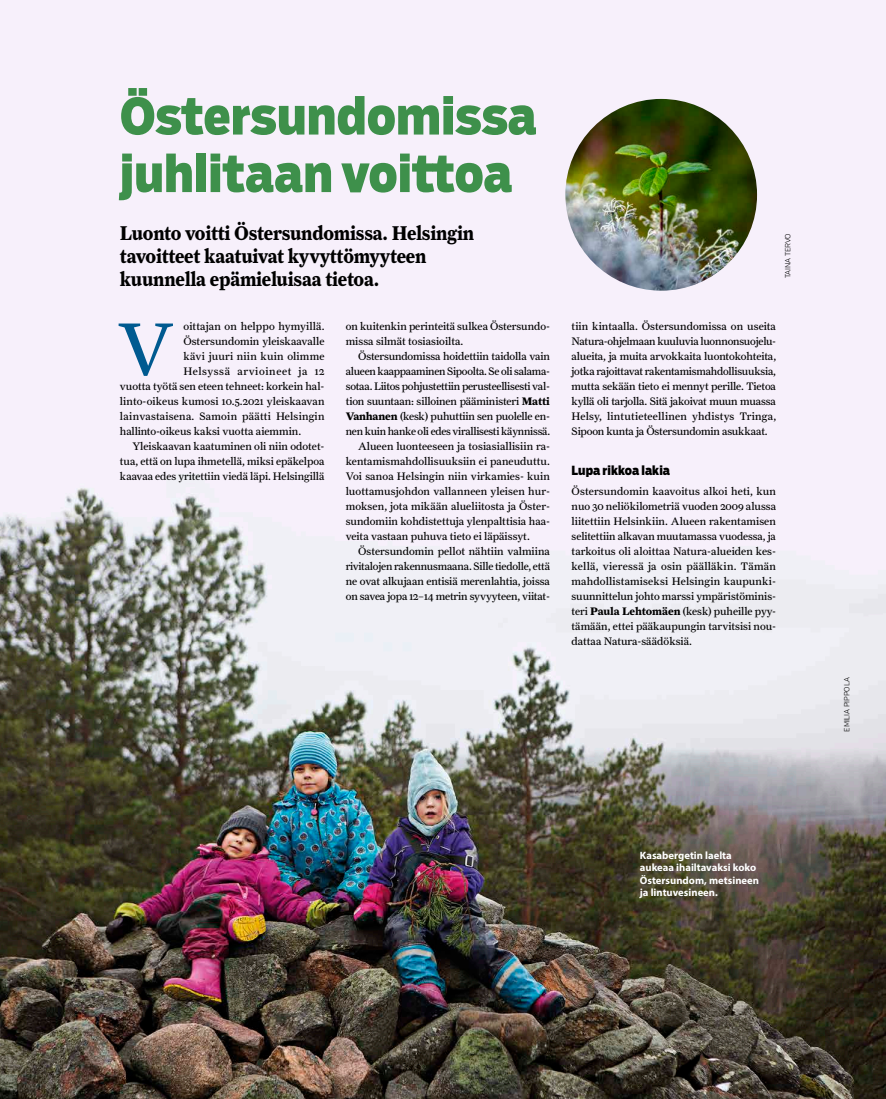
<style>
.page{position:relative;width:886px;height:1099px;background:#fff}
.page>*{position:absolute;margin:0;border:0;box-sizing:border-box;transform-origin:0 0}
.t1{font:75px "Farnham Text";color:#005a90}
.t2{font:900 50px/57.5px "Salvo Sans Cond";letter-spacing:.005em;color:#3e904b}
.t3{font:700 20px/23.1px "Farnham Text";letter-spacing:-.015em;color:#000;scale:.9 1}
.t4{font:900 12.5px "Salvo Sans Cond";letter-spacing:.005em;color:#000}
.t5{font:11px/15px "Farnham Text";letter-spacing:-.005em;color:#000}
.t6{font:11px "Farnham Text";letter-spacing:.015em;color:#000}
.t7{font:11px "Farnham Text";letter-spacing:-.025em;color:#000}
.t8{font:11px "Farnham Text";letter-spacing:.05em;color:#000}
.t9{font:700 10.62px/12.5px "Myriad Pro";color:#fff}
.t10{font:300 7.5px "Verb";letter-spacing:-.015em;color:#000}
.s1{font-weight:700}
</style>
<div class="page">
<img style="left:0;top:0;width:886px;height:1098px">
<img style="left:565px;top:99px;width:192px;height:192px;border-radius:96px">
<h2 class="t2" style="left:120px;top:88px;width:418px">Östersundomissa juhlitaan voittoa</h2>
<h3 class="t3" style="left:120px;top:221px;width:395px">Luonto voitti Östersundomissa. Helsingin tavoitteet kaatuivat kyvyttömyyteen kuunnella epämieluisaa tietoa.</h3>
<p class="t5" style="left:346px;top:319px;width:206px">on kuitenkin perinteitä sulkea Östersundo&shy;missa silmät tosiasioilta.</p>
<p class="t5" style="left:358px;top:349px;width:193px">Östersundomissa hoidettiin taidolla vain</p>
<p class="t7" style="left:346px;top:365px;width:204px">alueen kaappaaminen Sipoolta. Se oli salama-</p>
<p class="t5" style="left:346px;top:379px;width:206px">sotaa. Liitos pohjustettiin perusteellisesti val-</p>
<p class="t5" style="left:346px;top:394px;width:206px">tion suuntaan: silloinen pääministeri <span class="s1">Matti</span></p>
<p class="t5" style="left:346px;top:409px;width:206px"><span class="s1">Vanhanen</span> (kesk) puhuttiin sen puolelle en-</p>
<p class="t7" style="left:346px;top:425px;width:206px">nen kuin hanke oli edes virallisesti käynnissä.</p>
<p class="t5" style="left:358px;top:439px;width:193px">Alueen luonteeseen ja tosiasiallisiin ra-</p>
<p class="t5" style="left:346px;top:454px;width:206px">kentamismahdollisuuksiin ei paneuduttu.</p>
<p class="t5" style="left:346px;top:469px;width:206px">Voi sanoa Helsingin niin virkamies- kuin</p>
<p class="t5" style="left:346px;top:484px;width:206px">luottamusjohdon vallanneen yleisen hur-</p>
<p class="t5" style="left:346px;top:499px;width:206px">moksen, jota mikään alueliitosta ja Öster-</p>
<p class="t5" style="left:346px;top:514px;width:206px">sundomiin kohdistettuja ylenpalttisia haa-</p>
<p class="t5" style="left:346px;top:529px;width:186px">veita vastaan puhuva tieto ei läpäissyt.</p>
<p class="t5" style="left:358px;top:544px;width:193px">Östersundomin pellot nähtiin valmiina</p>
<p class="t5" style="left:346px;top:559px;width:206px">rivitalojen rakennusmaana. Sille tiedolle, että</p>
<p class="t5" style="left:346px;top:574px;width:206px">ne ovat alkujaan entisiä merenlahtia, joissa</p>
<p class="t5" style="left:346px;top:589px;width:206px">on savea jopa 12–14 metrin syvyyteen, viitat-</p>
<p class="t6" style="left:183px;top:320px;width:143px">oittajan on helppo hymyillä.</p>
<p class="t5" style="left:183px;top:334px;width:143px">Östersundomin yleiskaavalle</p>
<p class="t6" style="left:183px;top:350px;width:143px">kävi juuri niin kuin olimme</p>
<p class="t8" style="left:183px;top:365px;width:143px">Helsyssä arvioineet ja 12</p>
<p class="t5" style="left:120px;top:379px;width:206px">vuotta työtä sen eteen tehneet: korkein hal-</p>
<p class="t5" style="left:120px;top:394px;width:206px">linto-oikeus kumosi 10.5.2021 yleiskaavan</p>
<p class="t6" style="left:120px;top:410px;width:206px">lainvastaisena. Samoin päätti Helsingin</p>
<p class="t5" style="left:120px;top:424px;width:183px">hallinto-oikeus kaksi vuotta aiemmin.</p>
<p class="t5" style="left:132px;top:439px;width:194px">Yleiskaavan kaatuminen oli niin odotet-</p>
<p class="t5" style="left:120px;top:454px;width:206px">tua, että on lupa ihmetellä, miksi epäkelpoa</p>
<p class="t5" style="left:120px;top:469px;width:206px">kaavaa edes yritettiin viedä läpi. Helsingillä</p>
<h1 class="t1" style="left:117px;top:304px;width:59px">V</h1>
<p class="t10" style="left:783px;top:278px;width:47px;rotate:-90deg">TAINA TERVO</p>
<p class="t5" style="left:571px;top:319px;width:206px">tiin kintaalla. Östersundomissa on useita Natura-ohjelmaan kuuluvia luonnonsuojelu&shy;alueita, ja muita arvokkaita luontokohteita, jotka rajoittavat rakentamismahdollisuuksia, mutta sekään tieto ei mennyt perille. Tietoa kyllä oli tarjolla. Sitä jakoivat muun muassa Helsy, lintutieteellinen yhdistys Tringa, Sipoon kunta ja Östersundomin asukkaat.</p>
<p class="t4" style="left:571px;top:462px;width:100px">Lupa rikkoa lakia</p>
<p class="t5" style="left:571px;top:484px;width:206px;text-align:justify">Östersundomin kaavoitus alkoi heti, kun nuo 30 neliökilometriä vuoden 2009 alussa liitettiin Helsinkiin. Alueen rakentamisen selitettiin alkavan muutamassa vuodessa, ja tarkoitus oli aloittaa Natura-alueiden kes&shy;kellä, vieressä ja osin päälläkin. Tämän mahdollistamiseksi Helsingin kaupunki&shy;suunnittelun johto marssi ympäristöminis&shy;teri <span class="s1">Paula Lehtomäen</span> (kesk) puheille pyy&shy;tämään, ettei pääkaupungin tarvitsisi nou&shy;dattaa Natura-säädöksiä.</p>
<p class="t9" style="left:640px;top:848px;width:121px">Kasabergetin laelta aukeaa ihailtavaksi koko<br>Östersundom, metsineen ja lintuvesineen.</p>
<p class="t10" style="left:842px;top:731px;width:56px;rotate:-90deg">EMILIA PIPPOLA</p>
</div>
